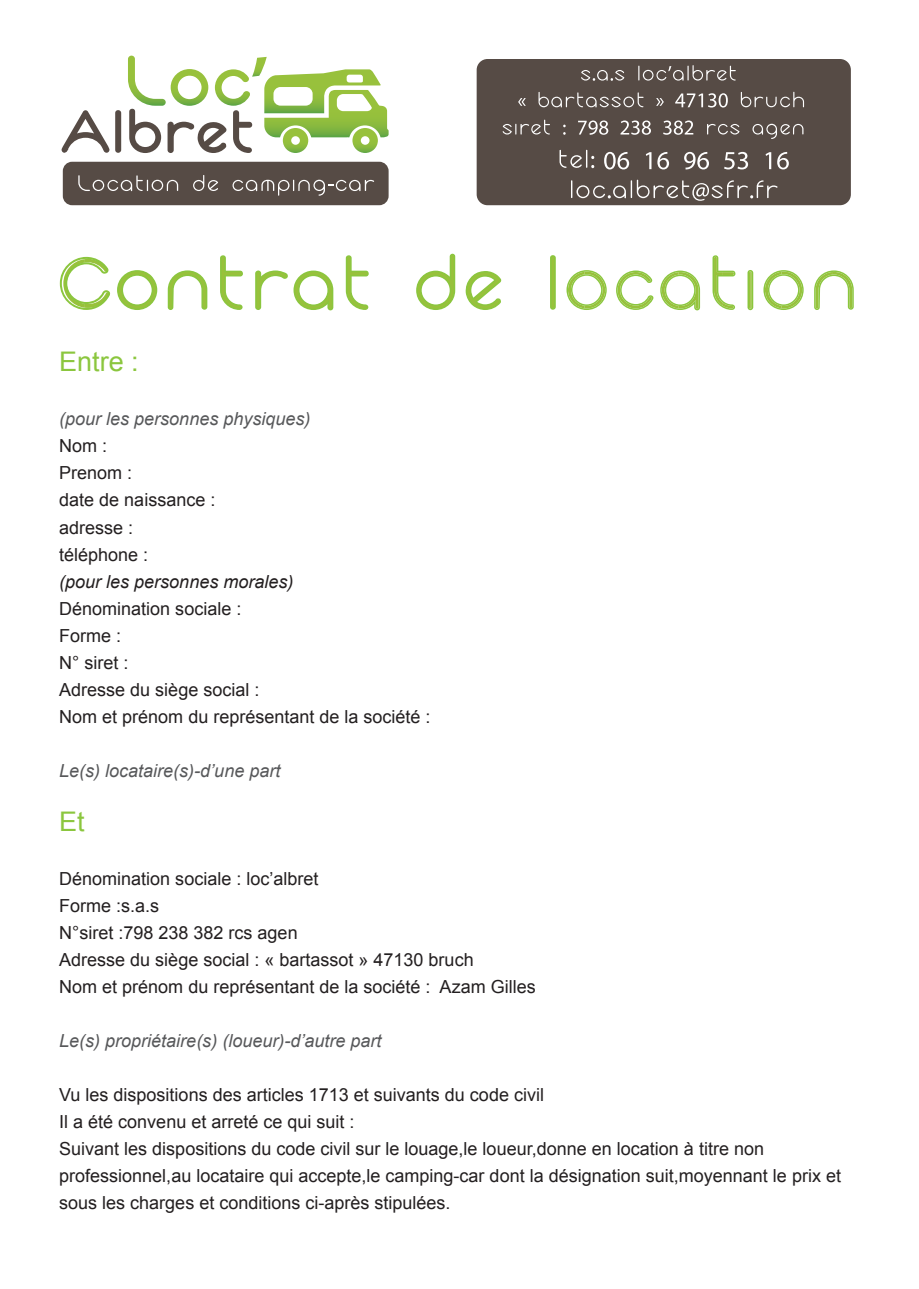
<style>
.page{position:relative;width:919px;height:1289px;background:#fff}
.page>*{position:absolute;margin:0;border:0;box-sizing:border-box;transform-origin:0 0}
.t1{font:27px "Arial";color:#8bc63e}
.t2{font:18px/27px "Arial";color:#231f20}
.t3{font:italic 18px "Arial";color:#57585a}
.t4{font:italic 18px "Arial";color:#231f20}
</style>
<div class="page">
<svg style="left:61px;top:110px;width:49px;height:43px"></svg>
<div style="left:115px;top:110px;width:6px;height:43px;background:#564b45;border-radius:3px"></div>
<svg style="left:128px;top:56px;width:260px;height:97px"></svg>
<div style="left:63px;top:162px;width:325px;height:43px;background:#564b45;border-radius:9px"></div>
<svg style="left:78px;top:175px;width:100px;height:16px"></svg>
<svg style="left:193px;top:175px;width:25px;height:16px"></svg>
<svg style="left:232px;top:180px;width:142px;height:16px"></svg>
<div style="left:476px;top:59px;width:374px;height:146px;background:#564b45;border-radius:11px"></div>
<svg style="left:117px;top:270px;width:40px;height:40px"></svg>
<svg style="left:168px;top:270px;width:39px;height:40px"></svg>
<svg style="left:220px;top:255px;width:23px;height:55px"></svg>
<svg style="left:255px;top:270px;width:78px;height:40px"></svg>
<svg style="left:346px;top:255px;width:22px;height:55px"></svg>
<svg style="left:416px;top:254px;width:39px;height:56px"></svg>
<svg style="left:465px;top:271px;width:36px;height:39px"></svg>
<svg style="left:550px;top:255px;width:5px;height:55px"></svg>
<svg style="left:566px;top:270px;width:40px;height:40px"></svg>
<svg style="left:616px;top:270px;width:37px;height:40px"></svg>
<svg style="left:60px;top:257px;width:50px;height:53px"></svg>
<svg style="left:660px;top:270px;width:40px;height:40px"></svg>
<svg style="left:712px;top:255px;width:23px;height:55px"></svg>
<svg style="left:747px;top:270px;width:6px;height:40px"></svg>
<svg style="left:763px;top:270px;width:40px;height:40px"></svg>
<svg style="left:814px;top:270px;width:39px;height:40px"></svg>
<svg style="left:581px;top:70px;width:43px;height:11px"></svg>
<svg style="left:638px;top:65px;width:97px;height:16px"></svg>
<svg style="left:518px;top:98px;width:7px;height:8px"></svg>
<svg style="left:538px;top:92px;width:105px;height:15px"></svg>
<svg style="left:656px;top:98px;width:7px;height:8px"></svg>
<svg style="left:675px;top:93px;width:52px;height:14px"></svg>
<svg style="left:740px;top:92px;width:64px;height:15px"></svg>
<svg style="left:502px;top:120px;width:48px;height:15px"></svg>
<svg style="left:578px;top:120px;width:30px;height:15px"></svg>
<svg style="left:620px;top:120px;width:31px;height:15px"></svg>
<svg style="left:663px;top:120px;width:30px;height:15px"></svg>
<svg style="left:707px;top:124px;width:32px;height:10px"></svg>
<svg style="left:752px;top:124px;width:51px;height:15px"></svg>
<svg style="left:559px;top:150px;width:35px;height:19px"></svg>
<svg style="left:604px;top:152px;width:25px;height:17px"></svg>
<svg style="left:645px;top:152px;width:6px;height:17px"></svg>
<svg style="left:657px;top:152px;width:12px;height:17px"></svg>
<svg style="left:684px;top:152px;width:25px;height:17px"></svg>
<svg style="left:724px;top:152px;width:24px;height:17px"></svg>
<svg style="left:765px;top:152px;width:6px;height:17px"></svg>
<svg style="left:777px;top:152px;width:11px;height:17px"></svg>
<svg style="left:571px;top:180px;width:206px;height:21px"></svg>
<h1 class="t1" style="left:59px;top:344px;width:81px">Entre :</h1>
<p class="t3" style="left:59px;top:407px;width:253px">(pour les personnes physiques)</p>
<p class="t2" style="left:59px;top:433px;width:158px">Nom :<br>Prenom :<br>date de naissance : adresse : téléphone :</p>
<p class="t4" style="left:59px;top:569px;width:236px">(pour les personnes morales)</p>
<p class="t2" style="left:59px;top:595px;width:373px">Dénomination sociale :<br>Forme :<br>N° siret :<br>Adresse du siège social :<br>Nom et prénom du représentant de la société :</p>
<p class="t3" style="left:59px;top:758px;width:223px">Le(s) locataire(s)-d’une part</p>
<h1 class="t1" style="left:59px;top:803px;width:27px">Et</h1>
<p class="t2" style="left:59px;top:865px;width:478px">Dénomination sociale : loc’albret<br>Forme :s.a.s<br>N°siret :798 238 382 rcs agen<br>Adresse du siège social : « bartassot » 47130 bruch<br>Nom et prénom du représentant de la société : Azam Gilles</p>
<p class="t3" style="left:59px;top:1028px;width:324px">Le(s) propriétaire(s) (loueur)-d’autre part</p>
<p class="t2" style="left:59px;top:1081px;width:783px">Vu les dispositions des articles 1713 et suivants du code civil<br>Il a été convenu et arreté ce qui suit :<br>Suivant les dispositions du code civil sur le louage,le loueur,donne en location à titre non professionnel,au locataire qui accepte,le camping-car dont la désignation suit,moyennant le prix et sous les charges et conditions ci-après stipulées.</p>
</div>
